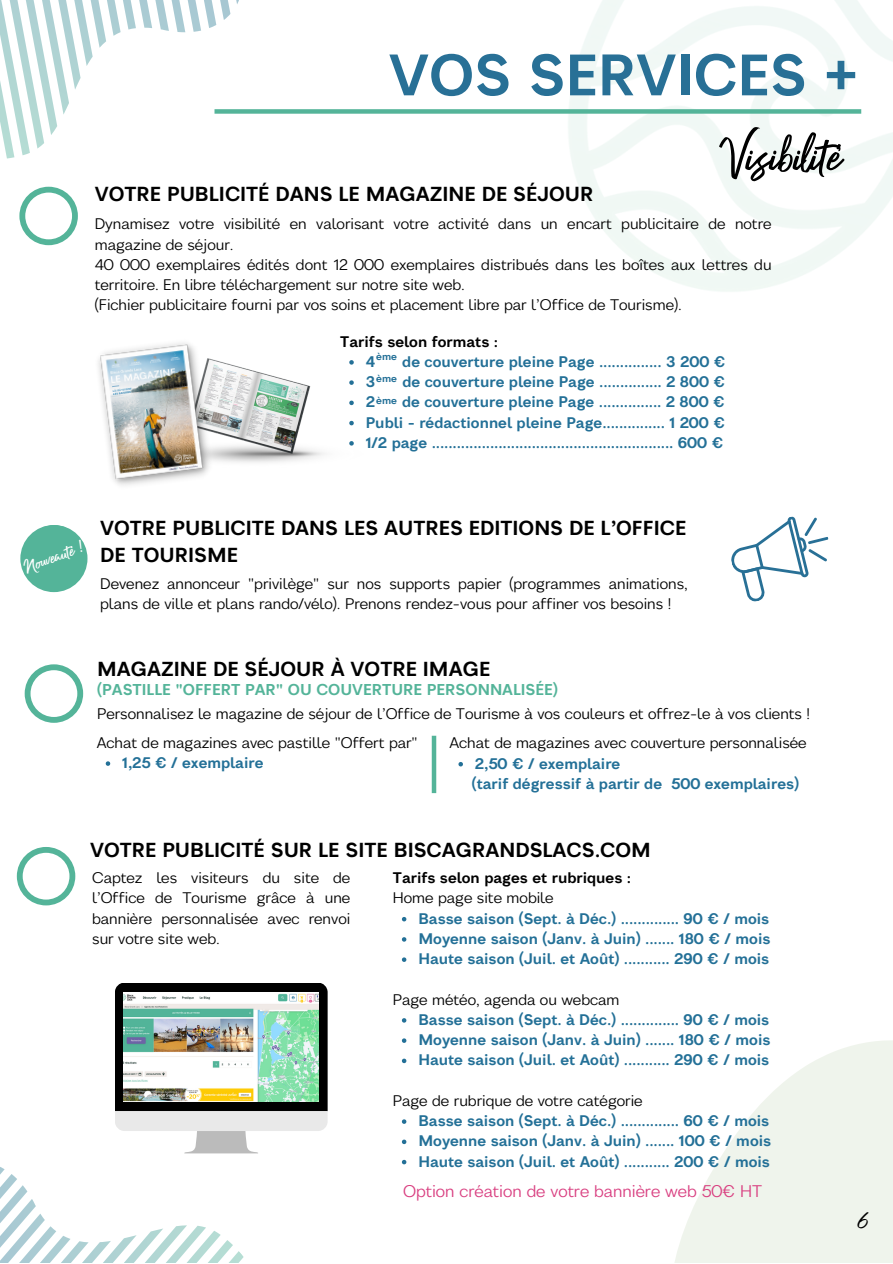
<style>
.page{position:relative;width:893px;height:1264px;background:#fff}
.page>*{position:absolute;margin:0;border:0;box-sizing:border-box;transform-origin:0 0}
.t1{font:63px "Radiant Beauty";color:#000}
.t2{font:700 57px "Landea";color:#287096}
.t3{font:31.05px "Radiant Beauty";color:#000}
.t4{font:22.8px "Radiant Beauty";color:#fff}
.t5{font:700 19.8px "Landea";color:#000}
.t6{font:16.5px "Landea";color:#d94081}
.t7{font:700 15.3px "Landea";color:#54b499}
.t8{font:15px/20.2px "Landea";color:#000}
.t9{font:700 15px "Landea";color:#237097}
.t10{font:700 15px "Landea";color:#000}
.t11{font:700 10.05px "Landea";color:#237097}
</style>
<div class="page">
<svg style="left:675px;top:1040px;width:217px;height:222px;fill:#eff4ec"></svg>
<svg style="left:0;top:0;width:239px;height:159px"></svg>
<div style="left:214px;top:109px;width:647px;height:5px;background:#54b499"></div>
<svg style="left:0;top:1153px;width:252px;height:109px"></svg>
<img style="left:217px;top:360px;width:136px;height:103px">
<svg style="left:19px;top:187px;width:59px;height:58px"></svg>
<img style="left:98px;top:343px;width:119px;height:143px">
<svg style="left:349px;top:360px;width:5px;height:4px"></svg>
<svg style="left:349px;top:380px;width:5px;height:5px"></svg>
<svg style="left:349px;top:400px;width:5px;height:5px"></svg>
<svg style="left:349px;top:421px;width:5px;height:4px"></svg>
<svg style="left:349px;top:441px;width:5px;height:4px"></svg>
<svg style="left:26px;top:525px;width:57px;height:62px"></svg>
<div style="left:20px;top:525px;width:67px;height:67px;background:#54b499;border-radius:50%"></div>
<svg style="left:731px;top:516px;width:97px;height:86px"></svg>
<svg style="left:25px;top:664px;width:58px;height:58px"></svg>
<svg style="left:106px;top:761px;width:4px;height:4px"></svg>
<svg style="left:458px;top:762px;width:5px;height:4px"></svg>
<hr style="left:432px;top:735px;width:4px;height:58px;background:#54b499">
<svg style="left:115px;top:983px;width:212px;height:170px"></svg>
<img style="left:124px;top:992px;width:194px;height:109px">
<svg style="left:402px;top:917px;width:4px;height:4px"></svg>
<svg style="left:402px;top:937px;width:4px;height:4px"></svg>
<svg style="left:402px;top:957px;width:4px;height:4px"></svg>
<svg style="left:402px;top:1018px;width:4px;height:4px"></svg>
<svg style="left:402px;top:1038px;width:4px;height:4px"></svg>
<svg style="left:402px;top:1058px;width:4px;height:5px"></svg>
<svg style="left:402px;top:1119px;width:4px;height:4px"></svg>
<svg style="left:402px;top:1139px;width:4px;height:5px"></svg>
<svg style="left:402px;top:1159px;width:4px;height:5px"></svg>
<svg style="left:17px;top:847px;width:58px;height:58px"></svg>
<p class="t2" style="left:389px;top:39px;width:471px">VOS SERVICES +</p>
<p class="t1" style="left:725px;top:121px;width:113px">Visibilité</p>
<p class="t5" style="left:95px;top:181px;width:500px">VOTRE PUBLICITÉ DANS LE MAGAZINE DE SÉJOUR</p>
<p class="t8" style="left:95px;top:214px;width:678px">Dynamisez votre visibilité en valorisant votre activité dans un encart publicitaire de notre magazine de séjour.</p>
<p class="t8" style="left:95px;top:254px;width:678px">40 000 exemplaires édités dont 12 000 exemplaires distribués dans les boîtes aux lettres du territoire. En libre téléchargement sur notre site web.</p>
<p class="t8" style="left:95px;top:295px;width:588px">(Fichier publicitaire fourni par vos soins et placement libre par l’Office de Tourisme).</p>
<p class="t11" style="left:376px;top:350px;width:22px">ème</p>
<p class="t11" style="left:376px;top:372px;width:22px">ème</p>
<p class="t11" style="left:376px;top:394px;width:22px">ème</p>
<p class="t10" style="left:340px;top:332px;width:159px">Tarifs selon formats :</p>
<p class="t9" style="left:366px;top:352px;width:11px">4</p>
<p class="t9" style="left:402px;top:352px;width:325px">de couverture pleine Page ............... 3 200 €</p>
<p class="t9" style="left:366px;top:372px;width:11px">3</p>
<p class="t9" style="left:402px;top:372px;width:324px">de couverture pleine Page ............... 2 800 €</p>
<p class="t9" style="left:366px;top:392px;width:11px">2</p>
<p class="t9" style="left:402px;top:392px;width:324px">de couverture pleine Page ............... 2 800 €</p>
<p class="t9" style="left:366px;top:413px;width:361px">Publi - rédactionnel pleine Page............... 1 200 €</p>
<p class="t9" style="left:366px;top:433px;width:359px">1/2 page .......................................................... 600 €</p>
<p class="t4" style="left:20px;top:555px;width:63px;rotate:-20deg">Nouveauté !</p>
<p class="t5" style="left:100px;top:516px;width:587px">VOTRE PUBLICITE DANS LES AUTRES EDITIONS DE L’OFFICE</p>
<p class="t5" style="left:100px;top:543px;width:139px">DE TOURISME</p>
<p class="t8" style="left:100px;top:573px;width:589px">Devenez annonceur "privilège" sur nos supports papier (programmes animations, plans de ville et plans rando/vélo). Prenons rendez-vous pour affiner vos besoins !</p>
<p class="t5" style="left:97px;top:656px;width:394px">MAGAZINE DE SÉJOUR À VOTRE IMAGE</p>
<p class="t7" style="left:97px;top:680px;width:462px">(PASTILLE "OFFERT PAR" OU COUVERTURE PERSONNALISÉE)</p>
<p class="t8" style="left:97px;top:703px;width:714px">Personnalisez le magazine de séjour de l’Office de Tourisme à vos couleurs et offrez-le à vos clients !</p>
<p class="t9" style="left:122px;top:753px;width:143px">1,25 € / exemplaire</p>
<p class="t8" style="left:97px;top:732px;width:322px">Achat de magazines avec pastille "Offert par"</p>
<p class="t8" style="left:449px;top:733px;width:358px">Achat de magazines avec couverture personnalisée</p>
<p class="t9" style="left:472px;top:774px;width:328px">(tarif dégressif à partir de 500 exemplaires)</p>
<p class="t9" style="left:475px;top:754px;width:147px">2,50 € / exemplaire</p>
<p class="t5" style="left:90px;top:838px;width:562px">VOTRE PUBLICITÉ SUR LE SITE BISCAGRANDSLACS.COM</p>
<p class="t8" style="left:92px;top:867px;width:259px;text-align:justify">Captez les visiteurs du site de l’Office de Tourisme grâce à une bannière personnalisée avec renvoi sur votre site web.</p>
<p class="t10" style="left:393px;top:868px;width:240px">Tarifs selon pages et rubriques :</p>
<p class="t8" style="left:393px;top:887px;width:162px">Home page site mobile</p>
<p class="t9" style="left:418px;top:909px;width:352px">Basse saison (Sept. à Déc.) .............. 90 € / mois</p>
<p class="t9" style="left:418px;top:929px;width:353px">Moyenne saison (Janv. à Juin) ....... 180 € / mois</p>
<p class="t9" style="left:418px;top:949px;width:352px">Haute saison (Juil. et Août) ........... 290 € / mois</p>
<p class="t8" style="left:393px;top:989px;width:228px">Page météo, agenda ou webcam</p>
<p class="t9" style="left:418px;top:1010px;width:352px">Basse saison (Sept. à Déc.) .............. 90 € / mois</p>
<p class="t9" style="left:418px;top:1030px;width:353px">Moyenne saison (Janv. à Juin) ....... 180 € / mois</p>
<p class="t9" style="left:418px;top:1050px;width:352px">Haute saison (Juil. et Août) ........... 290 € / mois</p>
<p class="t8" style="left:393px;top:1090px;width:251px">Page de rubrique de votre catégorie</p>
<p class="t9" style="left:418px;top:1111px;width:352px">Basse saison (Sept. à Déc.) .............. 60 € / mois</p>
<p class="t9" style="left:418px;top:1131px;width:354px">Moyenne saison (Janv. à Juin) ....... 100 € / mois</p>
<p class="t9" style="left:418px;top:1151px;width:353px">Haute saison (Juil. et Août) ........... 200 € / mois</p>
<p class="t6" style="left:403px;top:1180px;width:360px">Option création de votre bannière web 50€ HT</p>
<p class="t3" style="left:857px;top:1203px;width:12px">6</p>
</div>
